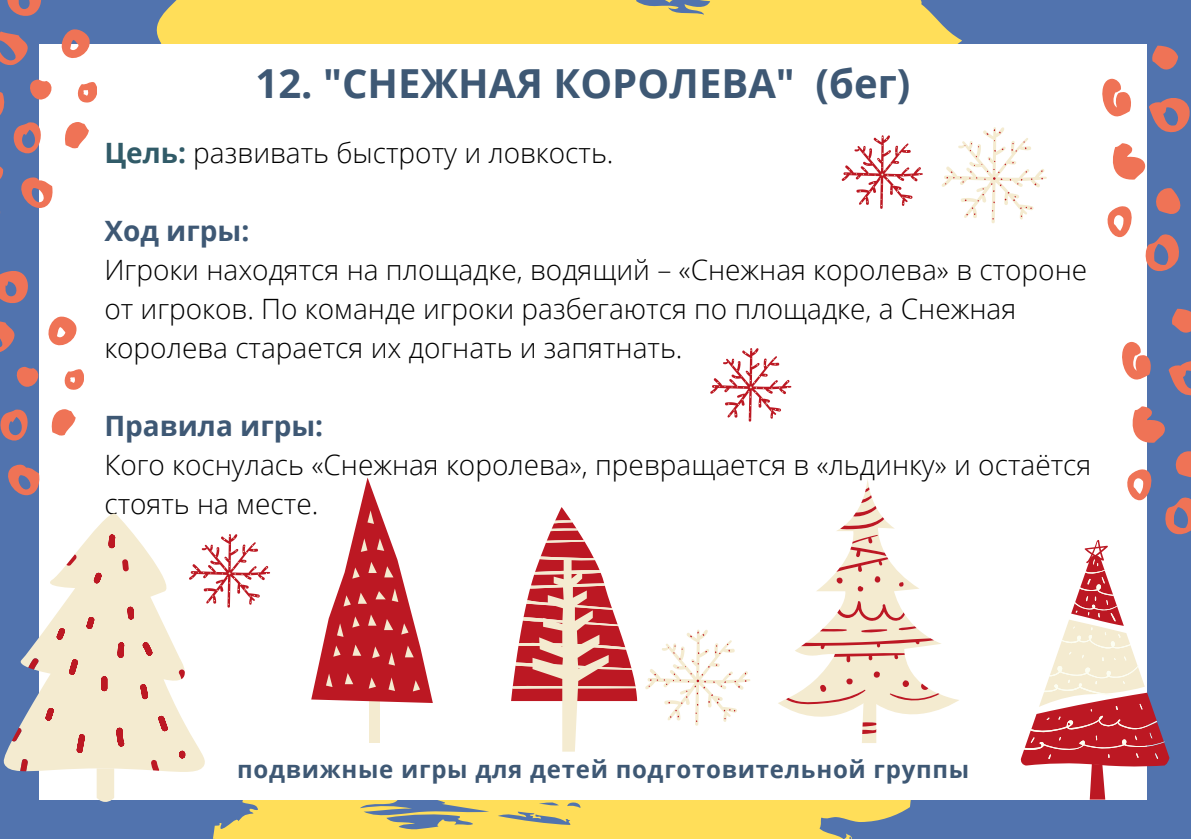
<style>
.page{position:relative;width:1191px;height:839px;background:#fff}
.page>*{position:absolute;margin:0;border:0;box-sizing:border-box;transform-origin:0 0}
.t1{font:700 40px "Open Sans";color:#3e5874}
.t2{font:300 28px/39px "Open Sans";color:#000}
.t3{font:700 28px "Open Sans";color:#3e5874}
.t4{font:700 24px "Open Sans";letter-spacing:.03em;color:#3e5874}
.s1{font-weight:700;color:#315b68}
</style>
<div class="page">
<div style="left:0;top:0;width:1191px;height:838px;background:#5173ae"></div>
<div style="left:156px;top:0;width:806px;height:44px;background:#ffde59"></div>
<svg style="left:213px;top:800px;width:698px;height:38px;fill:#ffde59"></svg>
<div style="left:39px;top:44px;width:1108px;height:756px;background:#fff"></div>
<svg style="left:1152px;top:46px;width:26px;height:24px"></svg>
<svg style="left:1102px;top:78px;width:29px;height:39px"></svg>
<svg style="left:1149px;top:98px;width:41px;height:35px"></svg>
<svg style="left:1112px;top:143px;width:33px;height:37px"></svg>
<svg style="left:1156px;top:188px;width:25px;height:26px"></svg>
<svg style="left:1107px;top:206px;width:25px;height:31px"></svg>
<svg style="left:1145px;top:234px;width:34px;height:37px"></svg>
<svg style="left:7px;top:0;width:34px;height:16px"></svg>
<svg style="left:61px;top:29px;width:29px;height:29px"></svg>
<svg style="left:0;top:32px;width:28px;height:34px"></svg>
<svg style="left:77px;top:82px;width:20px;height:21px"></svg>
<svg style="left:65px;top:122px;width:24px;height:27px"></svg>
<svg style="left:0;top:79px;width:53px;height:134px"></svg>
<svg style="left:0;top:271px;width:28px;height:33px"></svg>
<svg style="left:48px;top:316px;width:29px;height:30px"></svg>
<svg style="left:0;top:321px;width:15px;height:31px"></svg>
<svg style="left:16px;top:366px;width:23px;height:21px"></svg>
<svg style="left:64px;top:369px;width:19px;height:21px"></svg>
<svg style="left:0;top:409px;width:28px;height:32px"></svg>
<svg style="left:51px;top:409px;width:25px;height:27px"></svg>
<svg style="left:8px;top:464px;width:32px;height:31px"></svg>
<svg style="left:1172px;top:309px;width:19px;height:24px"></svg>
<svg style="left:1122px;top:341px;width:29px;height:39px"></svg>
<svg style="left:1169px;top:361px;width:22px;height:35px"></svg>
<svg style="left:1132px;top:406px;width:33px;height:37px"></svg>
<svg style="left:1175px;top:451px;width:16px;height:27px"></svg>
<svg style="left:1127px;top:469px;width:25px;height:31px"></svg>
<svg style="left:1165px;top:497px;width:26px;height:37px"></svg>
<svg style="left:1021px;top:540px;width:148px;height:259px"></svg>
<svg style="left:97px;top:772px;width:17px;height:29px"></svg>
<svg style="left:4px;top:513px;width:201px;height:259px"></svg>
<svg style="left:12px;top:533px;width:173px;height:238px;fill:#f4ebd0"></svg>
<svg style="left:778px;top:479px;width:181px;height:264px"></svg>
<svg style="left:786px;top:487px;width:154px;height:247px"></svg>
<div style="left:369px;top:701px;width:11px;height:42px;background:#f4ebd0"></div>
<svg style="left:311px;top:477px;width:122px;height:226px"></svg>
<svg style="left:511px;top:507px;width:126px;height:244px"></svg>
<svg style="left:942px;top:127px;width:105px;height:96px"></svg>
<svg style="left:710px;top:348px;width:81px;height:73px"></svg>
<svg style="left:645px;top:629px;width:105px;height:96px"></svg>
<svg style="left:842px;top:135px;width:81px;height:74px"></svg>
<svg style="left:189px;top:534px;width:81px;height:73px"></svg>
<h1 class="t1" style="left:256px;top:56px;width:656px">12. "СНЕЖНАЯ КОРОЛЕВА" (бег)</h1>
<p class="t2" style="left:104px;top:132px;width:511px"><span class="s1">Цель:</span> развивать быстроту и ловкость.</p>
<p class="t3" style="left:104px;top:211px;width:146px">Ход игры:</p>
<p class="t2" style="left:104px;top:249px;width:984px">Игроки находятся на площадке, водящий – «Снежная королева» в стороне от игроков. По команде игроки разбегаются по площадке, а Снежная королева старается их догнать и запятнать.</p>
<p class="t3" style="left:104px;top:406px;width:220px">Правила игры:</p>
<p class="t2" style="left:104px;top:444px;width:988px">Кого коснулась «Снежная королева», превращается в «льдинку» и остаётся стоять на месте.</p>
<p class="t4" style="left:237px;top:752px;width:734px">подвижные игры для детей подготовительной группы</p>
</div>
